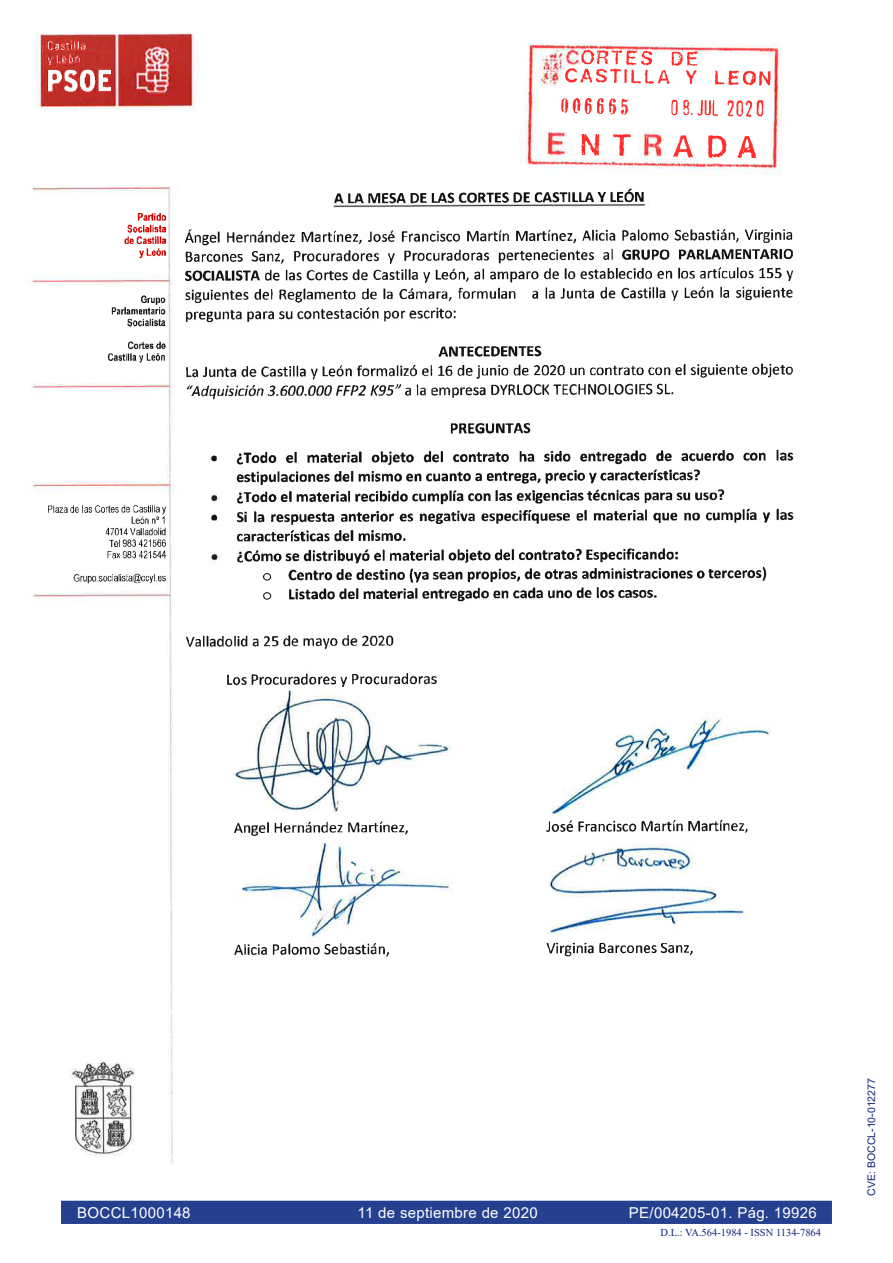
<style>
.page{position:relative;width:893px;height:1263px;background:#fff}
.page>*{position:absolute;margin:0;border:0;box-sizing:border-box;transform-origin:0 0}
.E_CVE{font:15px "Arial";letter-spacing:.02em;color:#fff}
.t1{font:10.5px "Times New Roman";color:#132477}
.t2{font:10.5px "Arial";color:#132477}
</style>
<div class="page">
<div style="left:60px;top:1200px;width:773px;height:25px;background:#25408f"></div>
<div style="left:60px;top:1199px;width:773px;height:26px;border:2px solid #fff"></div>
<img style="left:25px;top:33px;width:808px;height:1167px">
<img style="left:48px;top:41px;width:63px;height:51px">
<img style="left:546px;top:51px;width:227px;height:106px">
<img style="left:48px;top:189px;width:747px;height:768px">
<svg style="left:351px;top:861px;width:6px;height:5px"></svg>
<p class="E_CVE" style="left:77px;top:1202px;width:115px">BOCCL1000148</p>
<p class="E_CVE" style="left:358px;top:1202px;width:182px">11 de septiembre de 2020</p>
<p class="E_CVE" style="left:629px;top:1202px;width:189px">PE/004205-01. Pág. 19926</p>
<p class="t1" style="left:661px;top:1225px;width:162px">D.L.: VA.564-1984 - ISSN 1134-7864</p>
<p class="t2" style="left:864px;top:1195px;width:119px;rotate:-90deg">CVE: BOCCL-10-012277</p>
</div>
